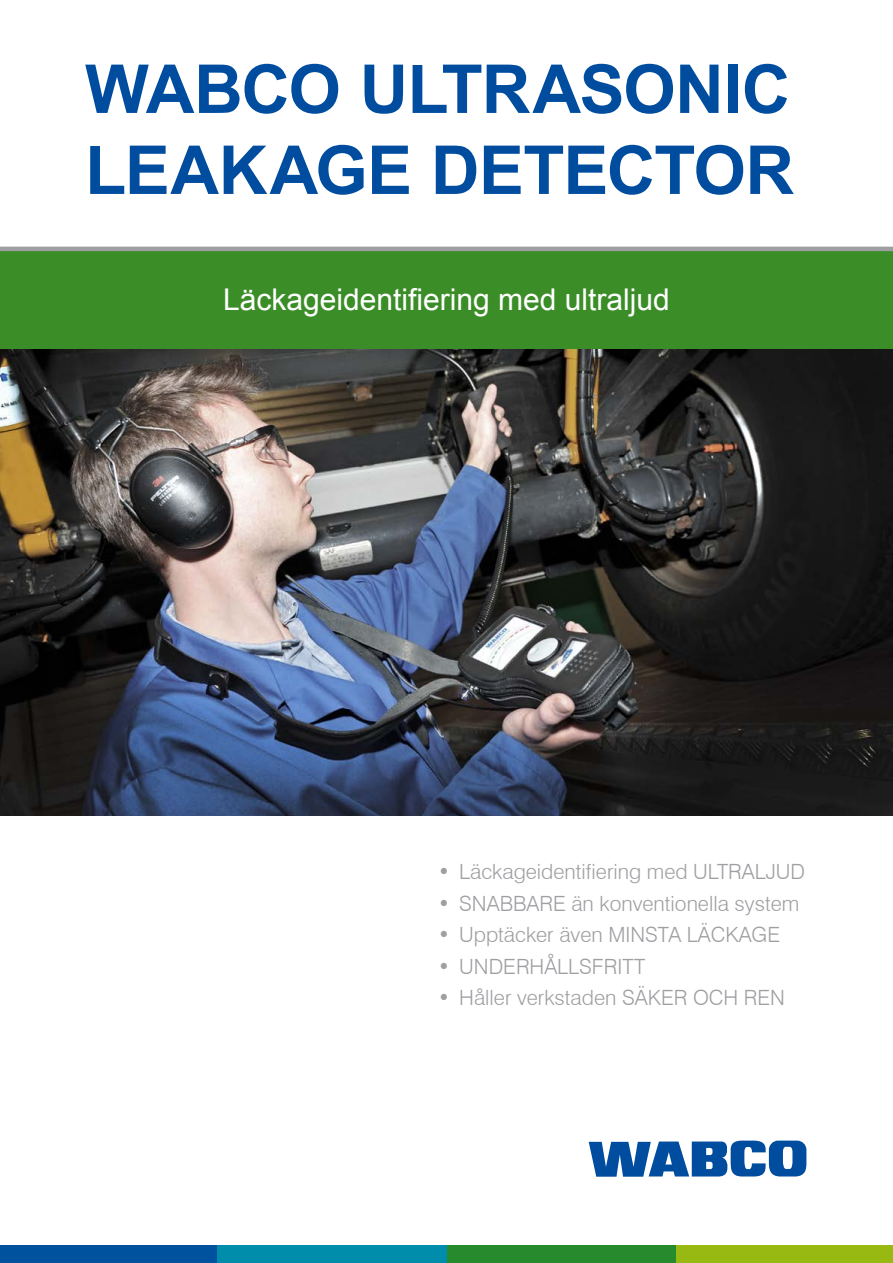
<style>
.page{position:relative;width:893px;height:1263px;background:#fff}
.page>*{position:absolute;margin:0;border:0;box-sizing:border-box;transform-origin:0 0}
.t1{font:700 67.5px/81px "Arial";letter-spacing:-.01em;color:#004d9f}
.t2{font:30px "Arial";color:#fff}
.t3{font:300 21px "Swiss 721 BT";color:#9e9fa2}
</style>
<div class="page">
<div style="left:446px;top:1245px;width:230px;height:18px;background:#278a2c"></div>
<div style="left:676px;top:1245px;width:217px;height:18px;background:#97b911"></div>
<div style="left:0;top:1245px;width:217px;height:18px;background:#00519e"></div>
<div style="left:217px;top:1245px;width:229px;height:18px;background:#008dab"></div>
<img style="left:0;top:349px;width:893px;height:467px">
<div style="left:0;top:249px;width:893px;height:100px;background:#3b8e27"></div>
<hr style="left:0;top:247px;width:893px;height:4px;background:#9e9fa2">
<svg style="left:589px;top:1140px;width:217px;height:37px"></svg>
<h1 class="t1" style="left:85px;top:51px;width:711px">WABCO ULTRASO NIC<br>LEAKAGE DETECTOR</h1>
<h2 class="t2" style="left:223px;top:279px;width:448px">Läckageidentifiering med ultraljud</h2>
<p class="t3" style="left:438px;top:859px;width:369px">• Läckageidentifiering med ULTRALJUD</p>
<p class="t3" style="left:438px;top:890px;width:363px">• SNABBARE än konventionella system</p>
<p class="t3" style="left:438px;top:922px;width:344px">• Upptäcker även MINSTA LÄCKAGE</p>
<p class="t3" style="left:438px;top:953px;width:209px">• UNDERHÅLLSFRITT</p>
<p class="t3" style="left:438px;top:985px;width:348px">• Håller verkstaden SÄKER OCH REN</p>
</div>
